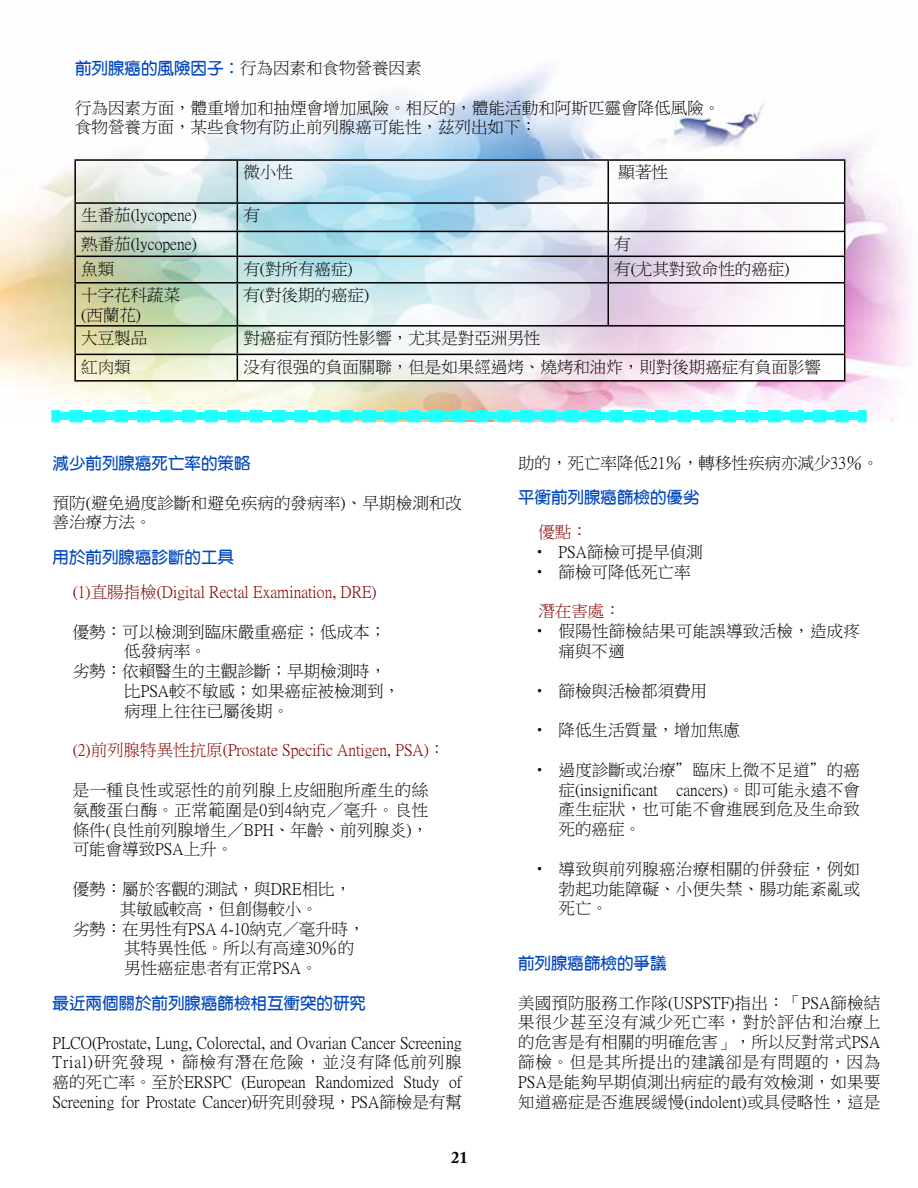
<style>
.page{position:relative;width:918px;height:1188px;background:#fff}
.page>*{position:absolute;margin:0;border:0;box-sizing:border-box;transform-origin:0 0}
.t1{font:16.5px/19.8px "P Ming Li U";color:#000;text-align:justify}
.t2{font:16.5px/34.8px "P Ming Li U";color:#840000}
.t3{font:16.5px "DF Yuan Bd HK BF";color:#0046bd}
.t4{font:700 16.5px "Adobe Caslon Pro";color:#000}
.s1{font-family:"DF Yuan Bd HK BF";color:#0046bd}
</style>
<div class="page">
<img style="left:17px;top:68px;width:893px;height:354px">
<svg style="left:49px;top:408px;width:820px;height:15px;background:#61f9f6"></svg>
<svg style="left:0;top:159px;width:846px;height:221px"></svg>
<hr style="left:74px;top:159px;width:163px;height:2px;background:#000">
<hr style="left:74px;top:161px;width:2px;height:41px;background:#000">
<hr style="left:237px;top:159px;width:371px;height:2px;background:#000">
<hr style="left:237px;top:161px;width:1px;height:41px;background:#000">
<hr style="left:608px;top:159px;width:237px;height:2px;background:#000">
<hr style="left:608px;top:161px;width:1px;height:41px;background:#000">
<hr style="left:844px;top:161px;width:1px;height:41px;background:#000">
<hr style="left:74px;top:202px;width:163px;height:2px;background:#000">
<hr style="left:74px;top:204px;width:2px;height:27px;background:#000">
<hr style="left:237px;top:202px;width:371px;height:2px;background:#000">
<hr style="left:608px;top:202px;width:237px;height:2px;background:#000">
<hr style="left:74px;top:231px;width:163px;height:1px;background:#000">
<hr style="left:74px;top:232px;width:2px;height:24px;background:#000">
<hr style="left:237px;top:231px;width:371px;height:1px;background:#000">
<hr style="left:608px;top:231px;width:237px;height:1px;background:#000">
<hr style="left:74px;top:256px;width:163px;height:1px;background:#000">
<hr style="left:74px;top:257px;width:2px;height:25px;background:#000">
<hr style="left:237px;top:256px;width:371px;height:1px;background:#000">
<svg style="left:237px;top:204px;width:1px;height:78px"></svg>
<hr style="left:608px;top:256px;width:237px;height:1px;background:#000">
<svg style="left:608px;top:204px;width:1px;height:78px"></svg>
<svg style="left:844px;top:204px;width:1px;height:78px"></svg>
<hr style="left:74px;top:282px;width:163px;height:2px;background:#000">
<hr style="left:74px;top:284px;width:2px;height:41px;background:#000">
<hr style="left:237px;top:282px;width:371px;height:2px;background:#000">
<hr style="left:237px;top:284px;width:1px;height:41px;background:#000">
<hr style="left:608px;top:282px;width:237px;height:2px;background:#000">
<hr style="left:608px;top:284px;width:1px;height:41px;background:#000">
<hr style="left:844px;top:284px;width:1px;height:41px;background:#000">
<hr style="left:74px;top:325px;width:163px;height:2px;background:#000">
<hr style="left:74px;top:327px;width:2px;height:27px;background:#000">
<hr style="left:237px;top:325px;width:371px;height:2px;background:#000">
<hr style="left:608px;top:325px;width:237px;height:2px;background:#000">
<hr style="left:74px;top:354px;width:163px;height:1px;background:#000">
<hr style="left:74px;top:355px;width:2px;height:25px;background:#000">
<hr style="left:237px;top:354px;width:371px;height:1px;background:#000">
<svg style="left:237px;top:327px;width:1px;height:53px"></svg>
<hr style="left:608px;top:354px;width:237px;height:1px;background:#000">
<svg style="left:844px;top:327px;width:1px;height:53px"></svg>
<hr style="left:74px;top:380px;width:163px;height:2px;background:#000">
<hr style="left:237px;top:380px;width:371px;height:2px;background:#000">
<hr style="left:608px;top:380px;width:237px;height:2px;background:#000">
<p class="t1" style="left:75px;top:58px;width:348px"><span class="s1">前列腺癌的風險因子：</span>行為因素和食物營養因素</p>
<p class="t1" style="left:75px;top:98px;width:647px">行為因素方面，體重增加和抽煙會增加風險。相反的，體能活動和阿斯匹靈會降低風險。食物營養方面，某些食物有防止前列腺癌可能性，茲列出如下：</p>
<p class="t1" style="left:243px;top:162px;width:51px">微小性</p>
<p class="t1" style="left:619px;top:162px;width:51px">顯著性</p>
<p class="t1" style="left:81px;top:205px;width:117px">生番茄(lycopene)</p>
<p class="t1" style="left:243px;top:205px;width:18px">有</p>
<p class="t1" style="left:81px;top:234px;width:117px">熟番茄(lycopene)</p>
<p class="t1" style="left:614px;top:234px;width:18px">有</p>
<p class="t1" style="left:81px;top:259px;width:51px">魚類　</p>
<p class="t1" style="left:243px;top:259px;width:111px">有(對所有癌症)</p>
<p class="t1" style="left:614px;top:259px;width:177px">有(尤其對致命性的癌症)</p>
<p class="t1" style="left:81px;top:285px;width:100px">十字花科蔬菜(西蘭花)</p>
<p class="t1" style="left:243px;top:285px;width:127px">有(對後期的癌症)</p>
<p class="t1" style="left:81px;top:328px;width:67px">大豆製品</p>
<p class="t1" style="left:243px;top:328px;width:298px">對癌症有預防性影響，尤其是對亞洲男性</p>
<p class="t1" style="left:81px;top:357px;width:51px">紅肉類</p>
<p class="t1" style="left:243px;top:357px;width:579px">没有很强的負面關聯，但是如果經過烤、燒烤和油炸，則對後期癌症有負面影響</p>
<p class="t3" style="left:52px;top:455px;width:200px">減少前列腺癌死亡率的策略</p>
<p class="t1" style="left:52px;top:493px;width:411px">預防(避免過度診斷和避免疾病的發病率)、早期檢測和改善治療方法。</p>
<p class="t2" style="left:73px;top:540px;width:306px;text-indent:-20px"><span class="s1">用於前列腺癌診斷的工具<br></span>(1)直腸指檢(Digital Rectal Examination, DRE)</p>
<p class="t1" style="left:73px;top:622px;width:315px">優勢：可以檢測到臨床嚴重癌症；低成本；</p>
<p class="t1" style="left:124px;top:641px;width:84px">低發病率。</p>
<p class="t1" style="left:73px;top:661px;width:315px">劣勢：依賴醫生的主觀診斷；早期檢測時，</p>
<p class="t1" style="left:124px;top:681px;width:277px">比PSA較不敏感；如果癌症被檢測到，</p>
<p class="t1" style="left:124px;top:701px;width:166px">病理上往往已屬後期。</p>
<p class="t2" style="left:73px;top:733px;width:374px">(2)前列腺特異性抗原(Prostate Specific Antigen, PSA)：</p>
<p class="t1" style="left:73px;top:780px;width:357px">是一種良性或惡性的前列腺上皮細胞所產生的絲氨酸蛋白酶。正常範圍是0到4納克／毫升。良性條件(良性前列腺增生／BPH、年齡、前列腺炎)，可能會導致PSA上升。</p>
<p class="t1" style="left:73px;top:879px;width:280px">優勢：屬於客觀的測試，與DRE相比，</p>
<p class="t1" style="left:120px;top:899px;width:232px">其敏感較高，但創傷較小。　　</p>
<p class="t1" style="left:73px;top:919px;width:294px">劣勢：在男性有PSA 4-10納克／毫升時，</p>
<p class="t1" style="left:124px;top:938px;width:232px">其特異性低。所以有高達30％的</p>
<p class="t1" style="left:124px;top:958px;width:249px">男性癌症患者有正常PSA。　　　</p>
<p class="t3" style="left:52px;top:995px;width:315px">最近兩個關於前列腺癌篩檢相互衝突的研究</p>
<p class="t1" style="left:52px;top:1033px;width:411px">PLCO(Prostate, Lung, Colorectal, and Ovarian Cancer Screening Trial)研究發現，篩檢有潛在危險，並沒有降低前列腺癌的死亡率。至於ERSPC (European Randomized Study of Screening for Prostate Cancer)研究則發現，PSA篩檢是有幫</p>
<p class="t4" style="left:451px;top:1147px;width:18px">21</p>
<p class="t1" style="left:518px;top:453px;width:363px">助的，死亡率降低21％，轉移性疾病亦減少33％。</p>
<p class="t3" style="left:518px;top:489px;width:183px">平衡前列腺癌篩檢的優劣</p>
<p class="t2" style="left:538px;top:515px;width:51px">優點：</p>
<p class="t1" style="left:532px;top:542px;width:172px">• PSA篩檢可提早偵測</p>
<p class="t1" style="left:532px;top:562px;width:160px">• 篩檢可降低死亡率</p>
<p class="t2" style="left:538px;top:594px;width:84px">潛在害處：</p>
<p class="t1" style="left:559px;top:621px;width:303px;text-indent:-27px">• 假陽性篩檢結果可能誤導致活檢，造成疼痛與不適</p>
<p class="t1" style="left:532px;top:681px;width:177px">• 篩檢與活檢都須費用</p>
<p class="t1" style="left:532px;top:720px;width:210px">• 降低生活質量，增加焦慮</p>
<p class="t1" style="left:559px;top:760px;width:303px;text-indent:-27px">• 過度診斷或治療＂臨床上微不足道＂的癌症(insignificant cancers)。即可能永遠不會產生症狀，也可能不會進展到危及生命致死的癌症。</p>
<p class="t1" style="left:559px;top:859px;width:303px;text-indent:-27px">• 導致與前列腺癌治療相關的併發症，例如勃起功能障礙、小便失禁、腸功能紊亂或死亡。</p>
<p class="t3" style="left:518px;top:955px;width:150px">前列腺癌篩檢的爭議</p>
<p class="t1" style="left:518px;top:993px;width:364px">美國預防服務工作隊(USPSTF)指出：「PSA篩檢結果很少甚至沒有減少死亡率，對於評估和治療上的危害是有相關的明確危害」，所以反對常式PSA篩檢。但是其所提出的建議卻是有問題的，因為PSA是能夠早期偵測出病症的最有效檢測，如果要知道癌症是否進展緩慢(indolent)或具侵略性，這是</p>
</div>
